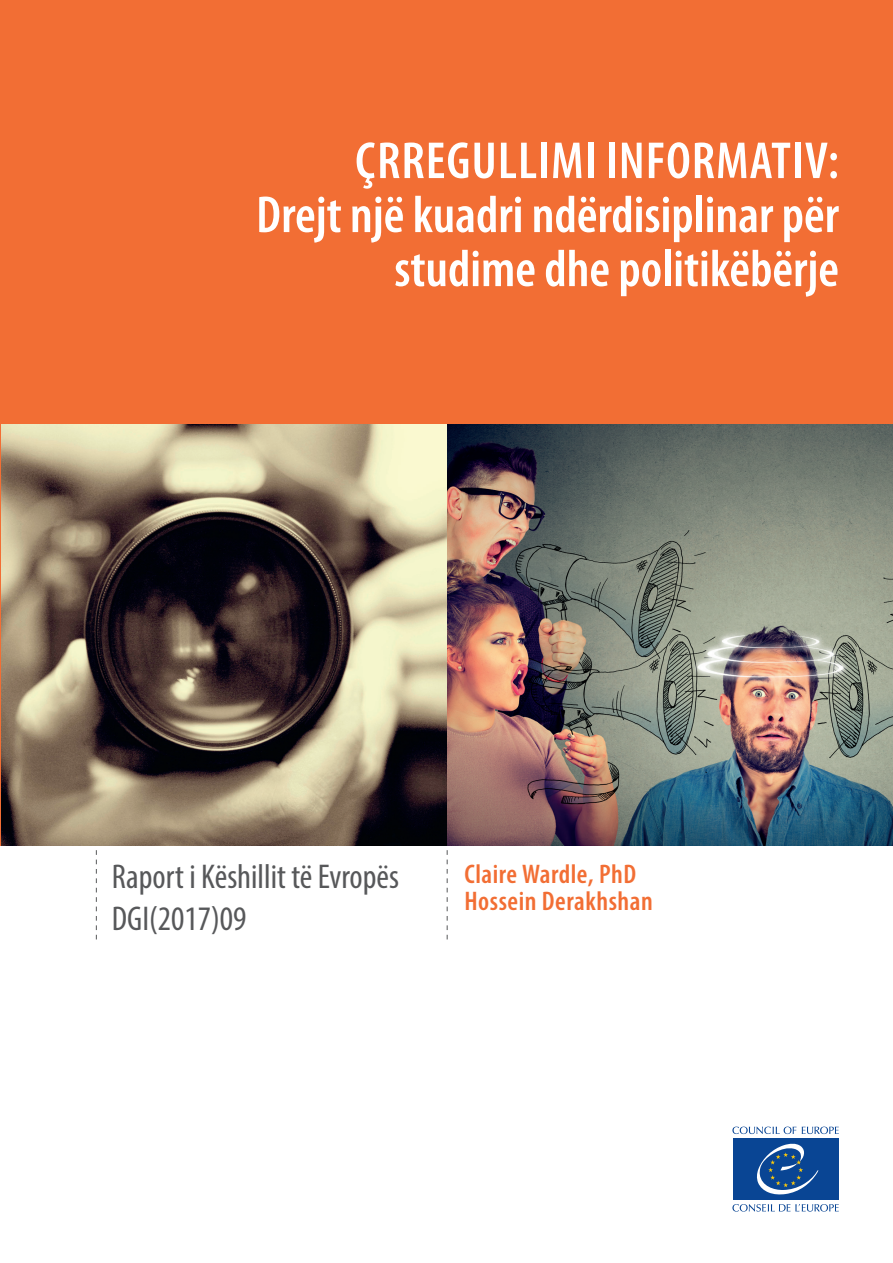
<style>
.page{position:relative;width:893px;height:1263px;background:#fff}
.page>*{position:absolute;margin:0;border:0;box-sizing:border-box;transform-origin:0 0}
.t1{font:600 condensed 52.5px/54px "Myriad Pro";color:#fff;text-align:right}
.t2{font:condensed 34.5px/41.4px "Myriad Pro";color:#57585a}
.t3{font:600 condensed 27px/27px "Myriad Pro";letter-spacing:.02em;color:#f26e34}
</style>
<div class="page">
<hr style="left:0;top:0;width:1px;height:845px;background:#f26e34">
<div style="left:1px;top:0;width:892px;height:424px;background:#f26e34"></div>
<svg style="left:802px;top:1126px;width:37px;height:8px"></svg>
<svg style="left:732px;top:1126px;width:64px;height:8px"></svg>
<svg style="left:732px;top:1204px;width:107px;height:7px"></svg>
<div style="left:733px;top:1138px;width:105px;height:62px;background:#094594"></div>
<svg style="left:757px;top:1143px;width:62px;height:52px"></svg>
<img style="left:1px;top:424px;width:892px;height:421px">
<svg style="left:447px;top:850px;width:1px;height:89px"></svg>
<svg style="left:96px;top:850px;width:1px;height:89px"></svg>
<p class="t1" style="left:256px;top:133px;width:584px">ÇRREGULLIMI INFORMATIV:<br>Drejt një kuadri ndërdisiplinar për studime dhe politikëbërje</p>
<p class="t2" style="left:112px;top:856px;width:289px">Raport i Këshillit të Evropës<br>DGI(2017)09</p>
<p class="t3" style="left:464px;top:859px;width:190px">Claire Wardle, PhD<br>Hossein Derakhshan</p>
</div>
